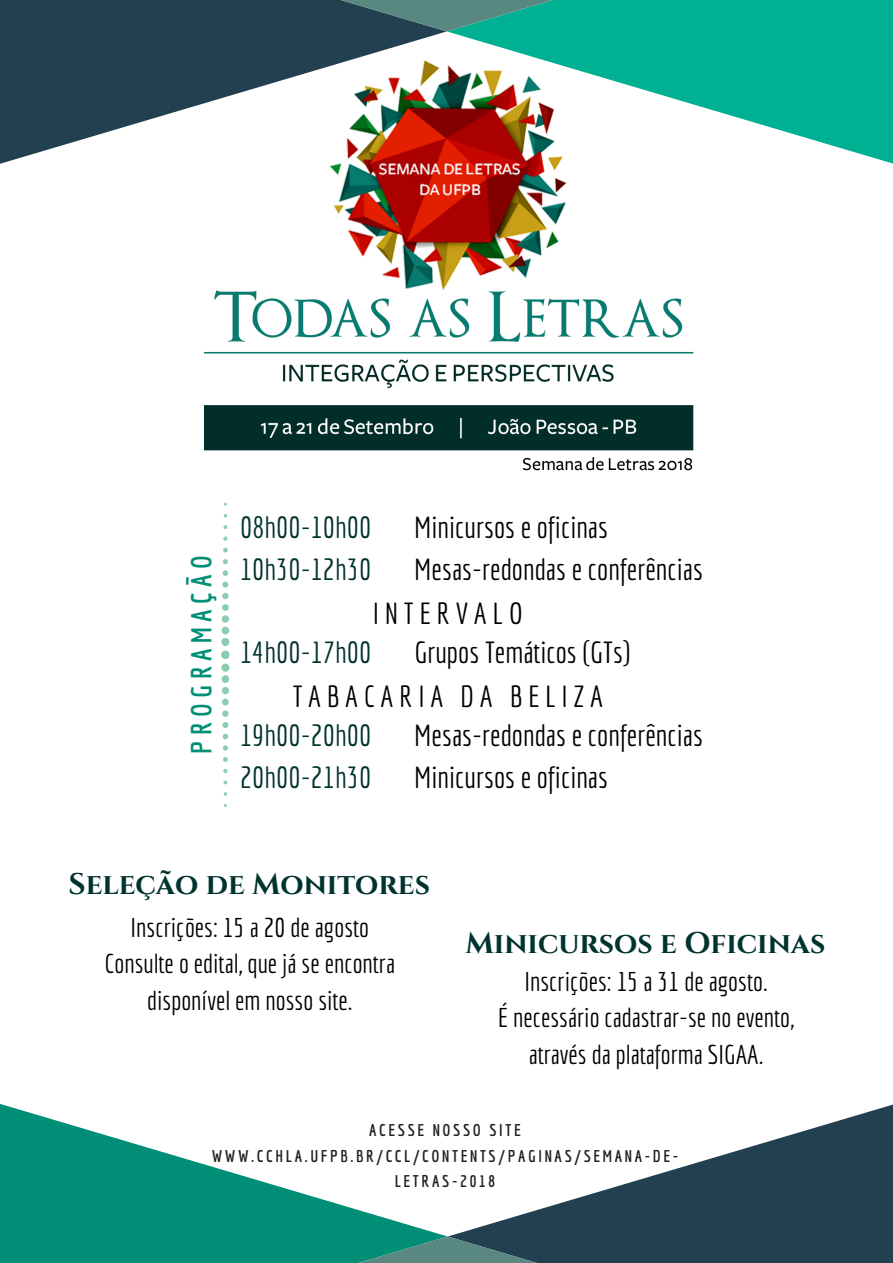
<style>
.page{position:relative;width:893px;height:1263px;background:#fff}
.page>*{position:absolute;margin:0;border:0;box-sizing:border-box;transform-origin:0 0}
.t1{font:29.78px/41.6px "Economica";color:#000}
.t2{font:29.78px/41.6px "Economica";color:#00332f}
.t3{font:700 29.78px "Cinzel";color:#00332f}
.t4{font:29.78px "Economica";letter-spacing:.19em;color:#000}
.t5{font:700 28.12px "Economica";letter-spacing:.19em;color:#008e76}
.t6{font:26.47px/36.6px "Economica";color:#000;text-align:center}
.t7{font:700 16.58px/25.3px "Economica";letter-spacing:.16em;color:#222;text-align:center}
</style>
<div class="page">
<div style="left:0;top:0;width:447px;height:164px;background:#224050"></div>
<div style="left:447px;top:0;width:446px;height:164px;background:#00b092"></div>
<svg style="left:234px;top:0;width:425px;height:31px;background:#237c75"></svg>
<svg style="left:449px;top:1104px;width:444px;height:159px;fill:#224050"></svg>
<svg style="left:0;top:1104px;width:446px;height:159px;fill:#008e76"></svg>
<svg style="left:233px;top:1236px;width:429px;height:27px;background:#206e69"></svg>
<img style="left:72px;top:36px;width:753px;height:504px">
<div style="left:221px;top:650px;width:9px;height:9px;background:#8ccdb0;border-radius:50%"></div>
<div style="left:221px;top:638px;width:8px;height:8px;background:#8ccdb0;border-radius:50%"></div>
<div style="left:222px;top:627px;width:7px;height:7px;background:#8ccdb0;border-radius:50%"></div>
<svg style="left:222px;top:604px;width:7px;height:19px"></svg>
<div style="left:222px;top:593px;width:7px;height:6px;background:#8ccdb0;border-radius:50%"></div>
<svg style="left:222px;top:582px;width:6px;height:6px"></svg>
<svg style="left:223px;top:570px;width:5px;height:6px"></svg>
<svg style="left:223px;top:559px;width:5px;height:5px"></svg>
<svg style="left:223px;top:548px;width:5px;height:4px"></svg>
<svg style="left:223px;top:536px;width:4px;height:5px"></svg>
<svg style="left:223px;top:525px;width:4px;height:4px"></svg>
<div style="left:221px;top:663px;width:8px;height:9px;background:#8ccdb0;border-radius:50%"></div>
<div style="left:222px;top:675px;width:7px;height:8px;background:#8ccdb0;border-radius:50%"></div>
<svg style="left:222px;top:687px;width:7px;height:7px"></svg>
<div style="left:222px;top:699px;width:7px;height:6px;background:#8ccdb0;border-radius:50%"></div>
<div style="left:222px;top:710px;width:7px;height:7px;background:#8ccdb0;border-radius:50%"></div>
<svg style="left:222px;top:722px;width:6px;height:6px"></svg>
<svg style="left:223px;top:734px;width:5px;height:5px"></svg>
<svg style="left:223px;top:745px;width:5px;height:6px"></svg>
<svg style="left:223px;top:757px;width:5px;height:5px"></svg>
<svg style="left:223px;top:769px;width:4px;height:4px"></svg>
<svg style="left:223px;top:780px;width:4px;height:4px"></svg>
<svg style="left:224px;top:792px;width:3px;height:4px"></svg>
<p class="t5" style="left:185px;top:754px;width:200px;rotate:-90deg">PROGRAMAÇÃO</p>
<p class="t2" style="left:240px;top:506px;width:133px">08h00-10h00<br>10h30-12h30</p>
<p class="t1" style="left:414px;top:506px;width:290px">Minicursos e oficinas<br>Mesas-redondas e conferências</p>
<p class="t4" style="left:373px;top:595px;width:152px">INTERVALO</p>
<p class="t2" style="left:240px;top:631px;width:133px">14h00-17h00</p>
<p class="t1" style="left:414px;top:631px;width:218px">Grupos Temáticos (GTs)</p>
<p class="t4" style="left:293px;top:679px;width:312px">TABACARIA DA BELIZA</p>
<p class="t2" style="left:240px;top:714px;width:133px">19h00-20h00<br>20h00-21h30</p>
<p class="t1" style="left:414px;top:714px;width:290px">Mesas-redondas e conferências<br>Minicursos e oficinas</p>
<p class="t3" style="left:69px;top:865px;width:363px">Seleção de Monitores</p>
<p class="t6" style="left:105px;top:908px;width:292px">Inscrições: 15 a 20 de agosto<br>Consulte o edital, que já se encontra disponível em nosso site.</p>
<p class="t3" style="left:466px;top:924px;width:361px">Minicursos e Oficinas</p>
<p class="t6" style="left:498px;top:962px;width:298px">Inscrições: 15 a 31 de agosto.<br>É necessário cadastrar-se no evento, através da plataforma SIGAA.</p>
<p class="t7" style="left:212px;top:1117px;width:468px">ACESSE NOSSO SITE<br>WWW.CCHLA.UFPB.BR/CCL/CONTENTS/PAGINAS/SEMANA-DE-<br>LETRAS-2018</p>
</div>
